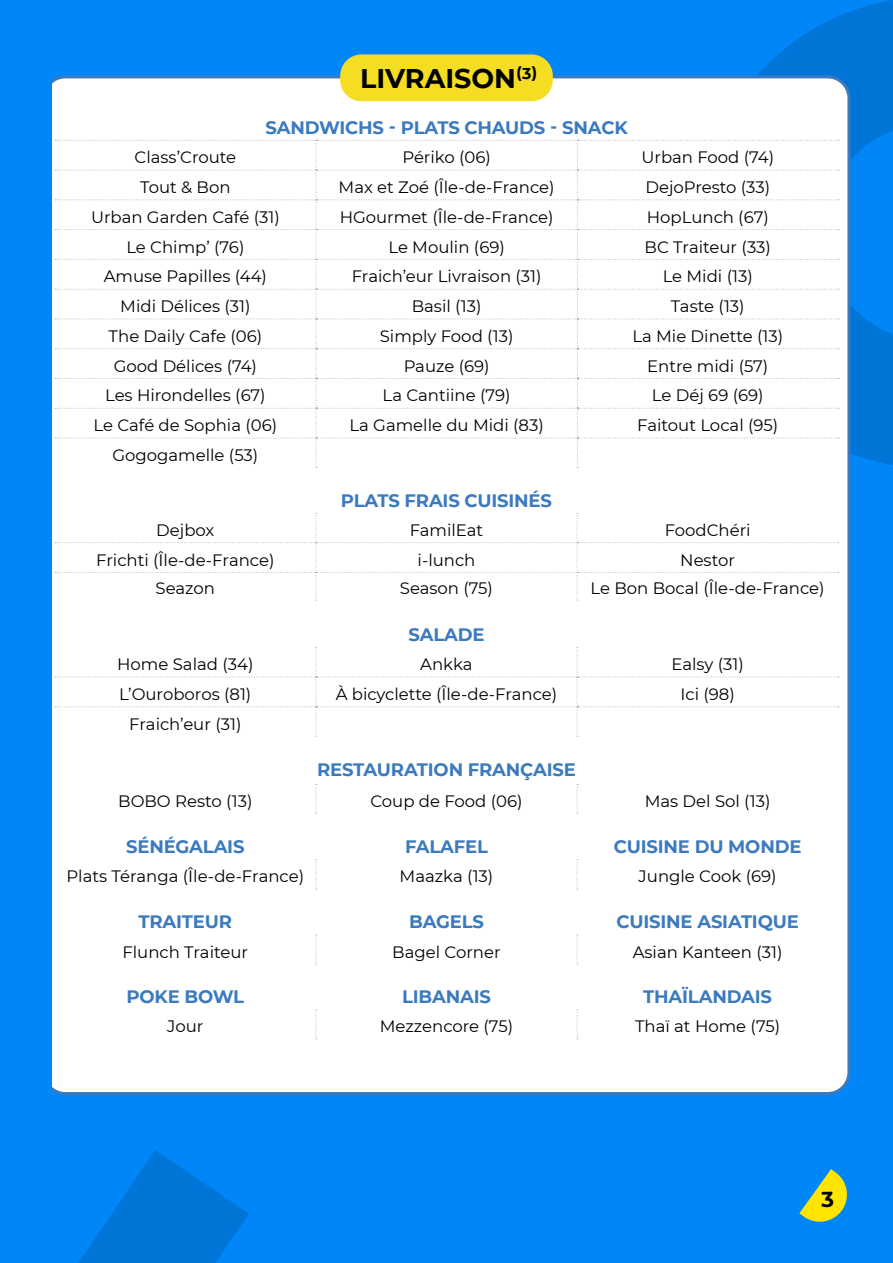
<style>
.page{position:relative;width:893px;height:1263px;background:#0086f7}
.page>*{position:absolute;margin:0;border:0;box-sizing:border-box;transform-origin:0 0}
.t1{font:700 27px "Montserrat";color:#020203}
.t2{font:700 18px "Montserrat";letter-spacing:-.01em;color:#3b7abe}
.t3{font:16.5px "Montserrat";color:#000}
</style>
<div class="page">
<svg style="left:757px;top:0;width:136px;height:465px;fill:#0075d8"></svg>
<svg style="left:79px;top:1150px;width:170px;height:113px"></svg>
<div style="left:44px;top:77px;width:805px;height:1016px;background:#fff;border-radius:21px"></div>
<svg style="left:316px;top:1009px;width:1px;height:30px"></svg>
<svg style="left:577px;top:1009px;width:1px;height:30px"></svg>
<svg style="left:55px;top:140px;width:784px;height:328px"></svg>
<svg style="left:55px;top:513px;width:784px;height:88px"></svg>
<svg style="left:55px;top:647px;width:784px;height:90px"></svg>
<svg style="left:316px;top:784px;width:1px;height:30px"></svg>
<svg style="left:577px;top:784px;width:1px;height:30px"></svg>
<svg style="left:316px;top:859px;width:1px;height:31px"></svg>
<svg style="left:577px;top:859px;width:1px;height:31px"></svg>
<svg style="left:316px;top:935px;width:1px;height:30px"></svg>
<svg style="left:577px;top:935px;width:1px;height:30px"></svg>
<div style="left:340px;top:54px;width:213px;height:47px;background:#f4dd22;border-radius:21px"></div>
<div style="left:0;top:0;width:51px;height:1263px;background:#0086f7"></div>
<svg style="left:799px;top:1169px;width:48px;height:53px"></svg>
<h1 class="t1" style="left:360px;top:59px;width:179px">LIVRAISON<sup>(3)</sup></h1>
<p class="t2" style="left:265px;top:115px;width:364px">SANDWICHS - PLATS CHAUDS - SNACK</p>
<p class="t3" style="left:135px;top:146px;width:103px">Class’Croute</p>
<p class="t3" style="left:402px;top:146px;width:90px">Périko (06)</p>
<p class="t3" style="left:641px;top:146px;width:134px">Urban Food (74)</p>
<p class="t3" style="left:140px;top:176px;width:92px">Tout &amp; Bon</p>
<p class="t3" style="left:339px;top:176px;width:218px">Max et Zoé (Île-de-France)</p>
<p class="t3" style="left:645px;top:176px;width:126px">DejoPresto (33)</p>
<p class="t3" style="left:91px;top:206px;width:190px">Urban Garden Café (31)</p>
<p class="t3" style="left:340px;top:206px;width:215px">HGourmet (Île-de-France)</p>
<p class="t3" style="left:647px;top:206px;width:123px">HopLunch (67)</p>
<p class="t3" style="left:126px;top:235px;width:120px">Le Chimp’ (76)</p>
<p class="t3" style="left:388px;top:235px;width:118px">Le Moulin (69)</p>
<p class="t3" style="left:645px;top:235px;width:128px">BC Traiteur (33)</p>
<p class="t3" style="left:104px;top:265px;width:165px">Amuse Papilles (44)</p>
<p class="t3" style="left:352px;top:265px;width:191px">Fraich’eur Livraison (31)</p>
<p class="t3" style="left:663px;top:265px;width:92px">Le Midi (13)</p>
<p class="t3" style="left:120px;top:295px;width:132px">Midi Délices (31)</p>
<p class="t3" style="left:412px;top:295px;width:71px">Basil (13)</p>
<p class="t3" style="left:671px;top:295px;width:75px">Taste (13)</p>
<p class="t3" style="left:109px;top:325px;width:155px">The Daily Cafe (06)</p>
<p class="t3" style="left:380px;top:325px;width:135px">Simply Food (13)</p>
<p class="t3" style="left:632px;top:325px;width:152px">La Mie Dinette (13)</p>
<p class="t3" style="left:114px;top:354px;width:145px">Good Délices (74)</p>
<p class="t3" style="left:404px;top:354px;width:87px">Pauze (69)</p>
<p class="t3" style="left:647px;top:354px;width:123px">Entre midi (57)</p>
<p class="t3" style="left:105px;top:384px;width:162px">Les Hirondelles (67)</p>
<p class="t3" style="left:383px;top:384px;width:130px">La Cantiine (79)</p>
<p class="t3" style="left:652px;top:384px;width:113px">Le Déj 69 (69)</p>
<p class="t3" style="left:94px;top:414px;width:185px">Le Café de Sophia (06)</p>
<p class="t3" style="left:349px;top:414px;width:196px">La Gamelle du Midi (83)</p>
<p class="t3" style="left:637px;top:414px;width:143px">Faitout Local (95)</p>
<p class="t3" style="left:112px;top:444px;width:147px">Gogogamelle (53)</p>
<p class="t2" style="left:341px;top:487px;width:212px">PLATS FRAIS CUISINÉS</p>
<p class="t3" style="left:156px;top:518px;width:60px">Dejbox</p>
<p class="t3" style="left:410px;top:518px;width:75px">FamilEat</p>
<p class="t3" style="left:665px;top:518px;width:87px">FoodChéri</p>
<p class="t3" style="left:96px;top:548px;width:180px">Frichti (Île-de-France)</p>
<p class="t3" style="left:418px;top:548px;width:59px">i-lunch</p>
<p class="t3" style="left:680px;top:548px;width:56px">Nestor</p>
<p class="t3" style="left:156px;top:577px;width:61px">Seazon</p>
<p class="t3" style="left:400px;top:577px;width:95px">Season (75)</p>
<p class="t3" style="left:591px;top:577px;width:236px">Le Bon Bocal (Île-de-France)</p>
<p class="t2" style="left:408px;top:622px;width:78px">SALADE</p>
<p class="t3" style="left:117px;top:653px;width:138px">Home Salad (34)</p>
<p class="t3" style="left:420px;top:653px;width:54px">Ankka</p>
<p class="t3" style="left:671px;top:653px;width:74px">Ealsy (31)</p>
<p class="t3" style="left:119px;top:683px;width:134px">L’Ouroboros (81)</p>
<p class="t3" style="left:336px;top:683px;width:223px">À bicyclette (Île-de-France)</p>
<p class="t3" style="left:680px;top:683px;width:56px">Ici (98)</p>
<p class="t3" style="left:129px;top:712px;width:114px">Fraich’eur (31)</p>
<p class="t2" style="left:317px;top:756px;width:260px">RESTAURATION FRANÇAISE</p>
<p class="t3" style="left:118px;top:790px;width:136px">BOBO Resto (13)</p>
<p class="t3" style="left:370px;top:790px;width:154px">Coup de Food (06)</p>
<p class="t3" style="left:645px;top:790px;width:127px">Mas Del Sol (13)</p>
<p class="t2" style="left:126px;top:834px;width:120px">SÉNÉGALAIS</p>
<p class="t2" style="left:405px;top:834px;width:84px">FALAFEL</p>
<p class="t2" style="left:614px;top:834px;width:189px">CUISINE DU MONDE</p>
<p class="t3" style="left:66px;top:865px;width:239px">Plats Téranga (Île-de-France)</p>
<p class="t3" style="left:400px;top:865px;width:95px">Maazka (13)</p>
<p class="t3" style="left:639px;top:865px;width:139px">Jungle Cook (69)</p>
<p class="t2" style="left:139px;top:909px;width:95px">TRAITEUR</p>
<p class="t2" style="left:409px;top:909px;width:76px">BAGELS</p>
<p class="t2" style="left:617px;top:909px;width:184px">CUISINE ASIATIQUE</p>
<p class="t3" style="left:122px;top:940px;width:127px">Flunch Traiteur</p>
<p class="t3" style="left:392px;top:940px;width:110px">Bagel Corner</p>
<p class="t3" style="left:633px;top:940px;width:151px">Asian Kanteen (31)</p>
<p class="t2" style="left:127px;top:984px;width:119px">POKE BOWL</p>
<p class="t2" style="left:402px;top:984px;width:90px">LIBANAIS</p>
<p class="t2" style="left:643px;top:984px;width:130px">THAÏLANDAIS</p>
<p class="t3" style="left:167px;top:1015px;width:38px">Jour</p>
<p class="t3" style="left:380px;top:1015px;width:135px">Mezzencore (75)</p>
<p class="t3" style="left:635px;top:1015px;width:147px">Thaï at Home (75)</p>
</div>
